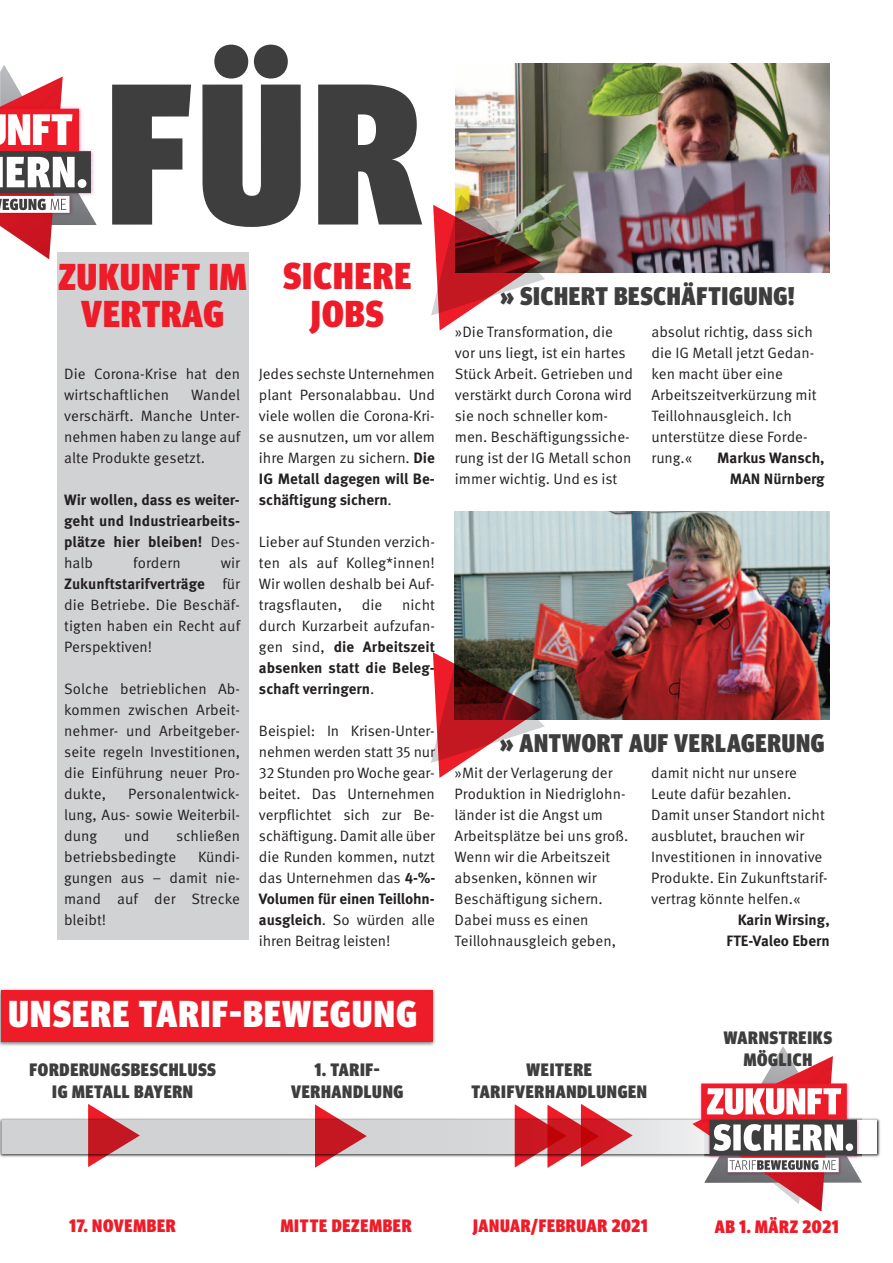
<style>
.page{position:relative;width:893px;height:1263px;background:#fff}
.page>*{position:absolute;margin:0;border:0;box-sizing:border-box;transform-origin:0 0}
.t1{font:900 condensed 200.85px "Meta Head IGM";color:#3e3e3f}
.t2{font:900 condensed 37.5px/37.5px "Meta Head IGM";letter-spacing:.03em;color:#ee1c28;text-align:center}
.t3{font:900 condensed 37.5px "Meta Head IGM";letter-spacing:.04em;color:#fff}
.t4{font:900 condensed 25.5px "Meta Head IGM";letter-spacing:.03em;color:#3e3e3f}
.t5{font:900 condensed 18px/21.6px "Meta Head IGM";letter-spacing:.04em;color:#3e3e3f;text-align:center}
.t6{font:900 condensed 18px "Meta Head IGM";letter-spacing:.04em;color:#ee1c28}
.t7{font:15px/21px "Meta IGM";color:#231f20;text-align:justify}
.t8{font:700 15px/21px "Meta IGM";color:#231f20;text-align:justify}
.s1{font-weight:700}
.s2{font-weight:400}
</style>
<div class="page">
<div style="left:57px;top:253px;width:192px;height:687px;background:#d1d2d4"></div>
<img style="left:0;top:1114px;width:880px;height:49px">
<svg style="left:1px;top:1120px;width:876px;height:34px;background:#d5d6d8"></svg>
<img style="left:0;top:988px;width:435px;height:58px">
<div style="left:1px;top:990px;width:432px;height:52px;background:#ee1c28"></div>
<svg style="left:88px;top:1104px;width:52px;height:63px"></svg>
<svg style="left:315px;top:1104px;width:52px;height:64px"></svg>
<svg style="left:515px;top:1104px;width:118px;height:64px"></svg>
<img style="left:455px;top:511px;width:374px;height:209px">
<svg style="left:431px;top:642px;width:114px;height:136px"></svg>
<img style="left:455px;top:64px;width:375px;height:208px">
<img style="left:431px;top:194px;width:114px;height:137px">
<svg style="left:692px;top:1046px;width:170px;height:166px"></svg>
<svg style="left:0;top:65px;width:97px;height:194px"></svg>
<p class="t1" style="left:106px;top:80px;width:317px">FÜR</p>
<p class="t2" style="left:58px;top:261px;width:190px">ZUKUNFT IM<br>VERTRAG</p>
<p class="t2" style="left:283px;top:260px;width:129px">SICHERE<br>JOBS</p>
<p class="t7" style="left:64px;top:364px;width:177px">Die Corona-Krise hat den wirtschaftlichen</p>
<p class="t7" style="left:259px;top:364px;width:178px">Jedes sechste Unternehmen plant Personalabbau. Und viele wollen die Corona-Kri&shy;se ausnutzen, um vor allem ihre Margen zu sichern. <span class="s1">Die IG Metall dagegen will Be&shy;schäftigung sichern</span>.</p>
<p class="t7" style="left:259px;top:532px;width:177px">Lieber auf Stunden verzich&shy;ten als auf Kolleg*innen!<br>Wir wollen deshalb bei Auf&shy;tragsflauten,</p>
<p class="t7" style="left:64px;top:385px;width:178px;text-indent:127px">Wandel verschärft. Manche Unter&shy;nehmen haben zu lange auf alte Produkte gesetzt.</p>
<p class="t8" style="left:64px;top:490px;width:177px">Wir wollen, dass es weiter&shy;geht und Industriearbeits&shy;plätze hier bleiben! <span class="s2">Des&shy;halb</span></p>
<p class="t7" style="left:133px;top:553px;width:49px">fordern</p>
<p class="t7" style="left:64px;top:553px;width:178px;text-indent:157px">wir <span class="s1">Zukunftstarifverträge</span> für die Betriebe. Die Beschäf&shy;tigten haben ein Recht auf Perspektiven!</p>
<p class="t7" style="left:64px;top:679px;width:177px">Solche betrieblichen Ab&shy;kommen zwischen Arbeit&shy;nehmer- und Arbeitgeber&shy;seite regeln Investitionen, die Einführung neuer Pro&shy;dukte,</p>
<p class="t8" style="left:259px;top:595px;width:178px;text-indent:143px"><span class="s2">nicht durch Kurzarbeit aufzufan&shy;gen sind,</span> die Arbeitszeit absenken statt die Beleg&shy;schaft verringern<span class="s2">.</span></p>
<p class="t7" style="left:259px;top:721px;width:178px">Beispiel: In Krisen-Unter&shy;nehmen werden statt 35 nur 32 Stunden pro Woche gear&shy;beitet. Das Unternehmen verpflichtet sich zur Be&shy;schäftigung. Damit alle über die Runden kommen, nutzt das Unternehmen das <span class="s1">4-%- Volumen für einen Teillohn&shy;ausgleich</span>. So würden alle ihren Beitrag leisten!</p>
<p class="t7" style="left:362px;top:595px;width:22px">die</p>
<p class="t7" style="left:64px;top:784px;width:177px;text-indent:64px">Personalentwick&shy;lung, Aus- sowie Weiterbil&shy;dung</p>
<p class="t7" style="left:64px;top:826px;width:177px;text-indent:112px">schließen betriebsbedingte</p>
<p class="t7" style="left:124px;top:826px;width:27px">und</p>
<p class="t7" style="left:64px;top:847px;width:177px;text-indent:134px">Kündi&shy;gungen aus – damit nie&shy;mand auf der Strecke bleibt!</p>
<p class="t4" style="left:500px;top:287px;width:296px">» SICHERT BESCHÄFTIGUNG!</p>
<p class="t7" style="left:455px;top:322px;width:180px;text-align:left">»Die Transformation, die vor uns liegt, ist ein hartes<br>Stück Arbeit. Getrieben und verstärkt durch Corona wird sie noch schneller kom&shy;men. Beschäftigungssiche&shy;rung ist der IG Metall schon immer wichtig. Und es ist</p>
<p class="t7" style="left:651px;top:322px;width:167px;text-align:left">absolut richtig, dass sich die IG Metall jetzt Gedan&shy;ken macht über eine<br>Arbeitszeitverkürzung mit<br>Teillohnausgleich. Ich unterstütze diese Forde&shy;rung.«</p>
<p class="t8" style="left:717px;top:448px;width:109px">Markus Wansch,</p>
<p class="t8" style="left:730px;top:469px;width:97px">MAN Nürnberg</p>
<p class="t4" style="left:500px;top:734px;width:326px">» ANTWORT AUF VERLAGERUNG</p>
<p class="t7" style="left:455px;top:763px;width:175px;text-align:left">»Mit der Verlagerung der<br>Produktion in Niedriglohn&shy;länder ist die Angst um<br>Arbeitsplätze bei uns groß.<br>Wenn wir die Arbeitszeit absenken, können wir<br>Beschäftigung sichern.<br>Dabei muss es einen<br>Teillohnausgleich geben,</p>
<p class="t7" style="left:651px;top:763px;width:178px;text-align:left">damit nicht nur unsere<br>Leute dafür bezahlen.<br>Damit unser Standort nicht ausblutet, brauchen wir<br>Investitionen in innovative<br>Produkte. Ein Zukunftstarif&shy;vertrag könnte helfen.«</p>
<p class="t8" style="left:727px;top:910px;width:105px;text-align:right">Karin Wirsing,<br>FTE-Valeo Ebern</p>
<p class="t3" style="left:9px;top:1000px;width:410px">UNSERE TARIF-BEWEGUNG</p>
<p class="t5" style="left:291px;top:1061px;width:114px">1. TARIF-<br>VERHANDLUNG</p>
<p class="t5" style="left:471px;top:1061px;width:177px">WEITERE<br>TARIFVERHANDLUNGEN</p>
<p class="t5" style="left:30px;top:1060px;width:188px">FORDERUNGSBESCHLUSS</p>
<p class="t5" style="left:52px;top:1082px;width:142px">IG METALL BAYERN</p>
<p class="t6" style="left:69px;top:1219px;width:108px">17. NOVEMBER</p>
<p class="t6" style="left:281px;top:1219px;width:132px">MITTE DEZEMBER</p>
<p class="t6" style="left:473px;top:1219px;width:176px">JANUAR/FEBRUAR 2021</p>
<p class="t5" style="left:724px;top:1028px;width:110px">WARNSTREIKS</p>
<p class="t5" style="left:744px;top:1050px;width:70px">MÖGLICH</p>
<p class="t6" style="left:715px;top:1220px;width:126px">AB 1. MÄRZ 2021</p>
</div>
